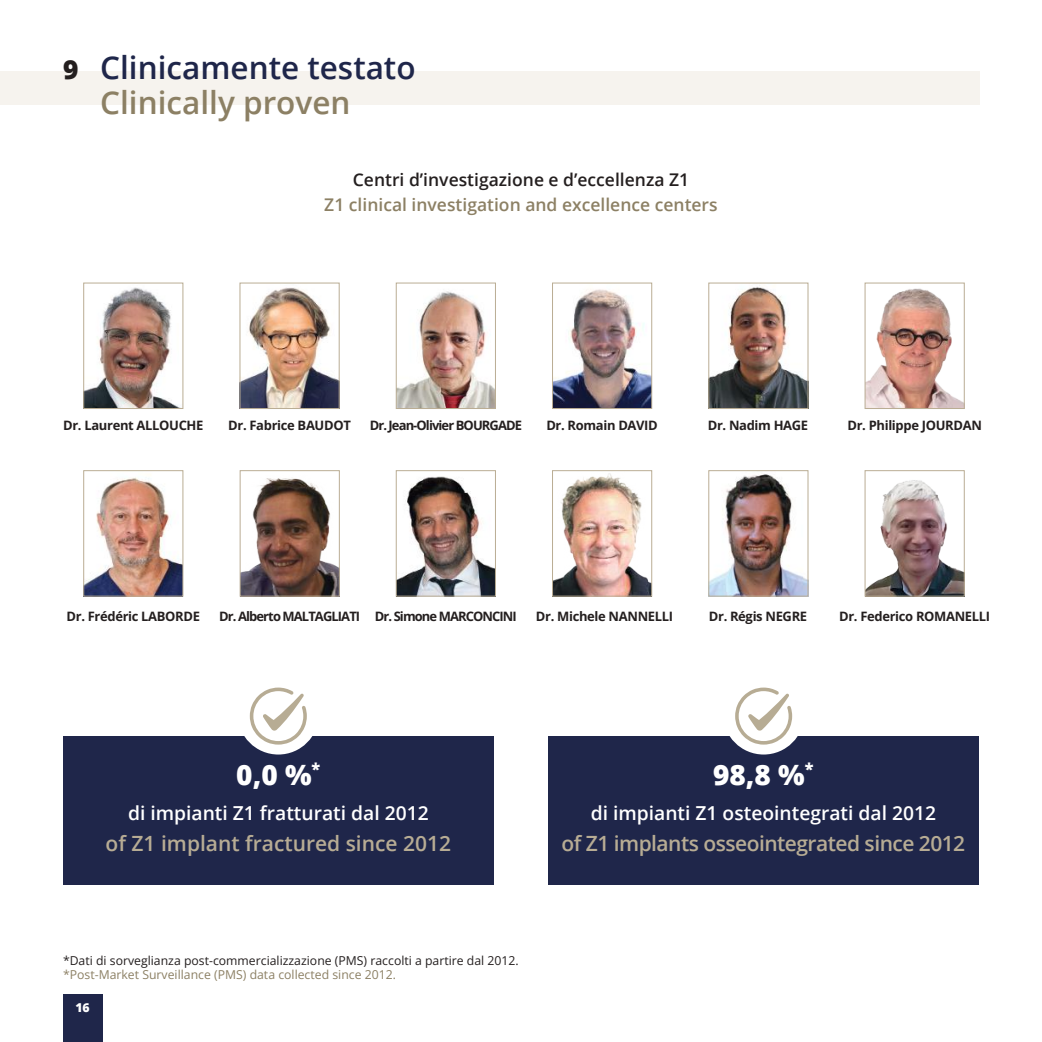
<style>
.page{position:relative;width:1042px;height:1042px;background:#fff}
.page>*{position:absolute;margin:0;border:0;box-sizing:border-box;transform-origin:0 0}
.t1{font:600 31.5px "Open Sans";color:#1f264a}
.t2{font:600 31.5px "Open Sans";color:#8c8064}
.t3{font:800 28px "Open Sans";color:#fff}
.t4{font:800 26.25px "Open Sans";color:#241f1f}
.t5{font:600 21px "Open Sans";letter-spacing:-.025em;color:#b7ac94}
.t6{font:600 21px "Open Sans";color:#b7ac94}
.t7{font:600 19.25px "Open Sans";color:#fff}
.t8{font:600 17.5px "Open Sans";color:#8c8064}
.t9{font:600 17.5px "Open Sans";color:#241f1f}
.t10{font:700 12.95px "Open Sans";letter-spacing:-.025em;color:#241f1f}
.t11{font:700 12.95px "Open Sans";letter-spacing:-.07em;color:#241f1f}
.t12{font:12.25px "Open Sans";color:#241f1f}
.t13{font:12.25px "Open Sans";color:#8c8064}
.t14{font:800 12.25px "Open Sans";color:#fff}
</style>
<div class="page">
<div style="left:63px;top:995px;width:39px;height:47px;background:#1f264a"></div>
<div style="left:0;top:71px;width:979px;height:34px;background:#f6f3ee"></div>
<div style="left:548px;top:736px;width:431px;height:148px;background:#1f264a"></div>
<div style="left:63px;top:736px;width:431px;height:148px;background:#1f264a"></div>
<div style="left:238px;top:673px;width:81px;height:81px;background:#fff;border-radius:50%"></div>
<svg style="left:250px;top:687px;width:57px;height:57px"></svg>
<div style="left:723px;top:673px;width:81px;height:81px;background:#fff;border-radius:50%"></div>
<svg style="left:735px;top:687px;width:57px;height:57px"></svg>
<img style="left:554px;top:473px;width:96px;height:121px">
<div style="left:552px;top:470px;width:100px;height:126px;border:1px solid #baad94"></div>
<img style="left:85px;top:477px;width:96px;height:117px">
<div style="left:83px;top:470px;width:100px;height:126px;border:1px solid #baad94"></div>
<img style="left:398px;top:476px;width:96px;height:118px">
<div style="left:396px;top:470px;width:100px;height:126px;border:1px solid #baad94"></div>
<img style="left:85px;top:287px;width:94px;height:120px">
<div style="left:83px;top:283px;width:100px;height:126px;border:1px solid #baad94"></div>
<img style="left:242px;top:287px;width:95px;height:120px">
<div style="left:240px;top:283px;width:99px;height:126px;border:1px solid #baad94"></div>
<img style="left:398px;top:291px;width:96px;height:116px">
<div style="left:396px;top:283px;width:100px;height:126px;border:1px solid #baad94"></div>
<img style="left:554px;top:289px;width:96px;height:118px">
<div style="left:552px;top:283px;width:100px;height:126px;border:1px solid #baad94"></div>
<img style="left:710px;top:287px;width:96px;height:120px">
<div style="left:708px;top:283px;width:100px;height:126px;border:1px solid #baad94"></div>
<img style="left:866px;top:288px;width:96px;height:119px">
<div style="left:864px;top:283px;width:100px;height:126px;border:1px solid #baad94"></div>
<img style="left:710px;top:474px;width:96px;height:120px">
<div style="left:708px;top:470px;width:100px;height:126px;border:1px solid #baad94"></div>
<img style="left:866px;top:480px;width:96px;height:114px">
<div style="left:864px;top:470px;width:100px;height:126px;border:1px solid #baad94"></div>
<img style="left:242px;top:478px;width:96px;height:116px">
<div style="left:240px;top:470px;width:100px;height:126px;border:1px solid #baad94"></div>
<h3 class="t4" style="left:63px;top:49px;width:17px">9</h3>
<h1 class="t1" style="left:100px;top:46px;width:317px">Clinicamente testato</h1>
<h1 class="t2" style="left:100px;top:81px;width:252px">Clinically proven</h1>
<h3 class="t9" style="left:353px;top:168px;width:338px">Centri d’investigazione e d’eccellenza Z1</h3>
<h3 class="t8" style="left:324px;top:192px;width:395px">Z1 clinical investigation and excellence centers</h3>
<p class="t10" style="left:63px;top:416px;width:142px">Dr. Laurent ALLOUCHE</p>
<p class="t10" style="left:228px;top:416px;width:124px">Dr. Fabrice BAUDOT</p>
<p class="t11" style="left:370px;top:416px;width:154px">Dr. Jean-Olivier BOURGADE</p>
<p class="t10" style="left:546px;top:416px;width:113px">Dr. Romain DAVID</p>
<p class="t10" style="left:708px;top:416px;width:102px">Dr. Nadim HAGE</p>
<p class="t10" style="left:847px;top:416px;width:136px">Dr. Philippe JOURDAN</p>
<p class="t10" style="left:67px;top:607px;width:135px">Dr. Frédéric LABORDE</p>
<p class="t11" style="left:375px;top:607px;width:144px">Dr. Simone MARCONCINI</p>
<p class="t10" style="left:536px;top:607px;width:139px">Dr. Michele NANNELLI</p>
<p class="t11" style="left:219px;top:607px;width:142px">Dr. Alberto MALTAGLIATI</p>
<p class="t10" style="left:709px;top:607px;width:100px">Dr. Régis NEGRE</p>
<p class="t10" style="left:839px;top:607px;width:153px">Dr. Federico ROMANELLI</p>
<h2 class="t3" style="left:236px;top:753px;width:86px">0,0 %<sup>*</sup></h2>
<h3 class="t7" style="left:128px;top:799px;width:302px">di impianti Z1 fratturati dal 2012</h3>
<h3 class="t6" style="left:106px;top:829px;width:347px">of Z1 implant fractured since 2012</h3>
<p class="t12" style="left:63px;top:952px;width:457px">*Dati di sorveglianza post-commercializzazione (PMS) raccolti a partire dal 2012.</p>
<p class="t13" style="left:63px;top:966px;width:335px">*Post-Market Surveillance (PMS) data collected since 2012.</p>
<p class="t14" style="left:75px;top:998px;width:16px">16</p>
<h2 class="t3" style="left:713px;top:753px;width:102px">98,8 %<sup>*</sup></h2>
<h3 class="t7" style="left:591px;top:799px;width:347px">di impianti Z1 osteointegrati dal 2012</h3>
<h3 class="t5" style="left:561px;top:829px;width:405px">of Z1 implants osseointegrated since 2012</h3>
</div>
